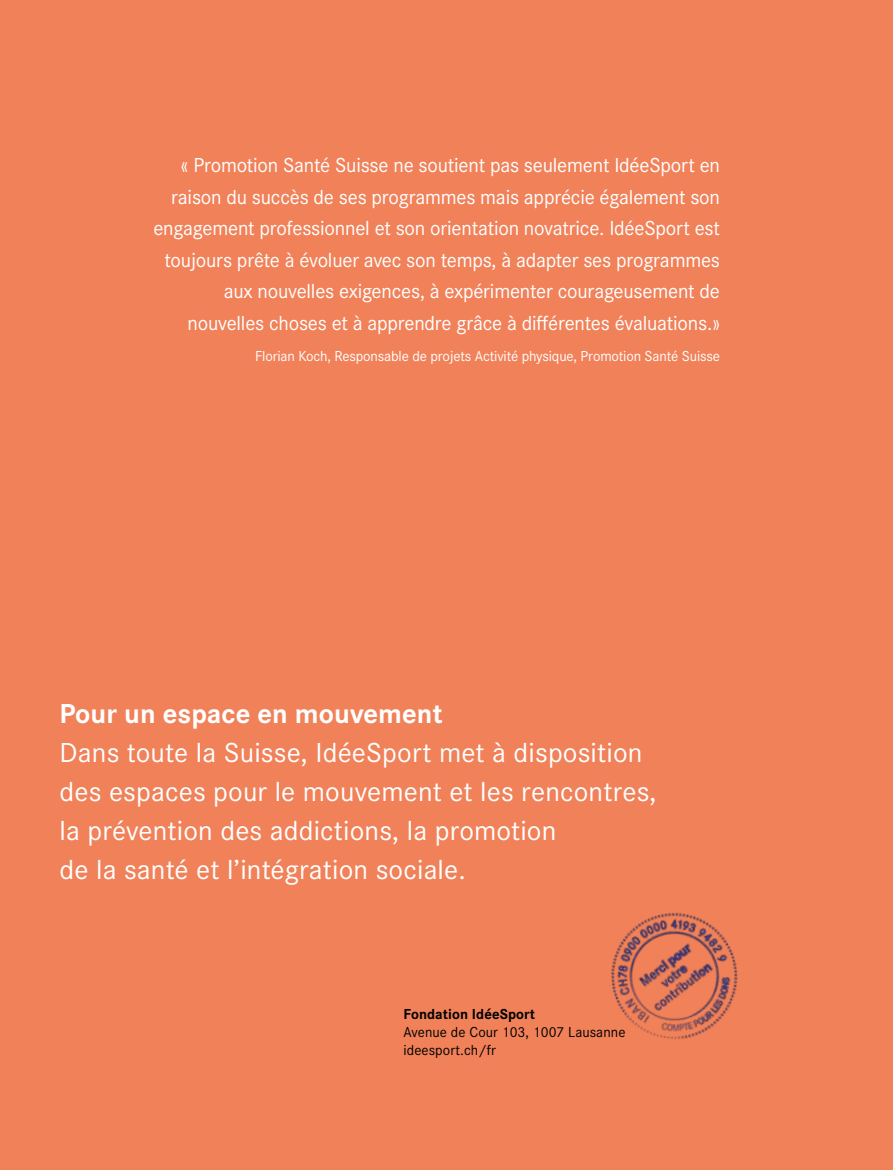
<style>
.page{position:relative;width:893px;height:1170px;background:#fff}
.page>*{position:absolute;margin:0;border:0;box-sizing:border-box;transform-origin:0 0}
.t1{font:28.5px/39px "Corporate S";letter-spacing:.005em;color:#fff}
.t2{font:700 28.5px "Corporate S";color:#fff}
.t3{font:21px/31.5px "Corporate S";letter-spacing:-.01em;color:#fff;text-align:right}
.t4{font:15px "Corporate S";letter-spacing:-.01em;color:#fff}
.t5{font:15px/18px "Corporate S";letter-spacing:.005em;color:#000}
.t6{font:700 15px "Corporate S";letter-spacing:.005em;color:#000}
</style>
<div class="page">
<div style="left:0;top:0;width:893px;height:1169px;background:#f08159"></div>
<img style="left:611px;top:912px;width:127px;height:127px">
<p class="t3" style="left:153px;top:149px;width:568px">« Promotion Santé Suisse ne soutient pas seulement IdéeSport en raison du succès de ses programmes mais apprécie également son engagement professionnel et son orientation novatrice. IdéeSport est toujours prête à évoluer avec son temps, à adapter ses programmes aux nouvelles exigences, à expérimenter courageusement de nouvelles choses et à apprendre grâce à différentes évaluations.»</p>
<p class="t4" style="left:255px;top:346px;width:466px">Florian Koch, Responsable de projets Activité physique, Promotion Santé Suisse</p>
<h1 class="t2" style="left:60px;top:694px;width:384px">Pour un espace en mouvement</h1>
<h1 class="t1" style="left:60px;top:732px;width:598px">Dans toute la Suisse, IdéeSport met à disposition des espaces pour le mouvement et les rencontres, la prévention des addictions, la promotion<br>de la santé et l’intégration sociale.</h1>
<p class="t6" style="left:403px;top:1003px;width:133px">Fondation IdéeSport</p>
<p class="t5" style="left:403px;top:1022px;width:223px">Avenue de Cour 103, 1007 Lausanne ideesport.ch/fr</p>
</div>
